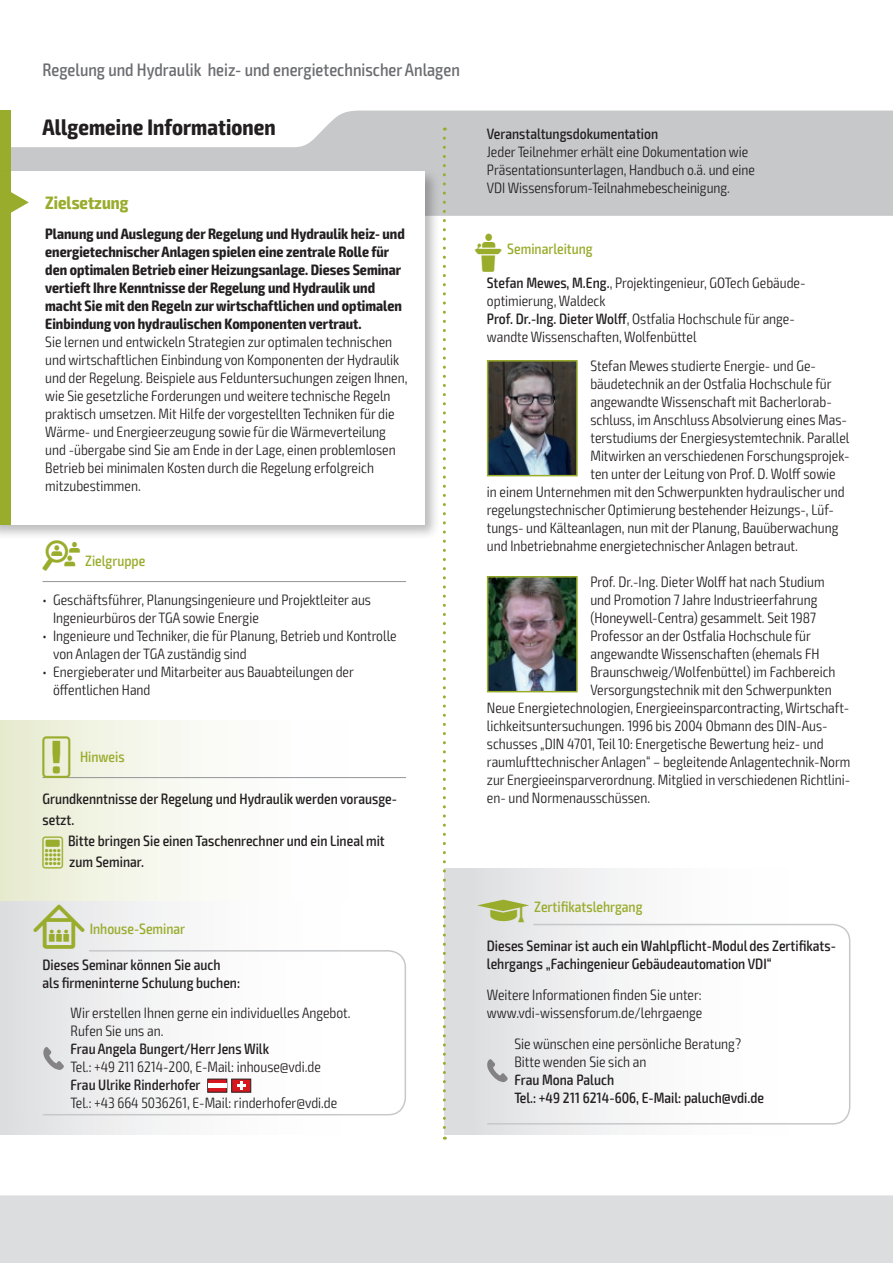
<style>
.page{position:relative;width:893px;height:1263px;background:#fff}
.page>*{position:absolute;margin:0;border:0;box-sizing:border-box;transform-origin:0 0}
.t1{font:700 condensed 22.5px "Exo 2";letter-spacing:.005em;color:#231f20}
.t2{font:500 condensed 18px "Exo 2";color:#6c6d70}
.t3{font:700 condensed 18px "Exo 2";color:#9aac2c}
.t4{font:300 condensed 15px/18px "Exo 2";color:#231f20}
.t5{font:500 condensed 15px/18px "Exo 2";color:#231f20}
.t6{font:700 condensed 15px/18px "Exo 2";color:#231f20}
.t7{font:500 condensed 15px "Exo 2";color:#9aac2c}
.t8{font:15px "VDI Iconset S4 A Regular";color:#9aac2c}
.s1{font-family:"VDI Iconset S4 A Regular";font-weight:400;font-stretch:normal}
.s2{font-family:"VDI Iconset S4 A Regular";font-weight:400;font-stretch:normal;font-size:19.5px}
.s3{font-family:"VDI Iconset S4 A Regular";font-weight:400;font-stretch:normal;font-size:15.45px}
.s4{font-weight:500}
</style>
<div class="page">
<div style="left:0;top:1195px;width:893px;height:68px;background:#dcdddf"></div>
<svg style="left:11px;top:111px;width:881px;height:105px;fill:#c7c8ca"></svg>
<hr style="left:892px;top:111px;width:1px;height:105px;background:#9aac2c">
<div style="left:0;top:111px;width:11px;height:63px;background:#9aac2c"></div>
<hr style="left:43px;top:581px;width:363px;height:1px;background:#939598">
<div style="left:0;top:168px;width:440px;height:372px;background:#231f20;opacity:.3"></div>
<div style="left:0;top:171px;width:424px;height:354px;background:#fff"></div>
<div style="left:0;top:171px;width:11px;height:354px;background:#9aac2c"></div>
<svg style="left:11px;top:192px;width:18px;height:21px"></svg>
<div style="left:0;top:887px;width:406px;height:247px;background:linear-gradient(to right,#e3e3e5,#fff)"></div>
<svg style="left:42px;top:949px;width:364px;height:167px"></svg>
<div style="left:0;top:959px;width:383px;height:152px;background:linear-gradient(to right,#e2e3e5,#fff)"></div>
<svg style="left:207px;top:1079px;width:44px;height:13px"></svg>
<div style="left:208px;top:1083px;width:19px;height:5px;background:#fff"></div>
<svg style="left:43px;top:1047px;width:21px;height:23px"></svg>
<div style="left:444px;top:869px;width:406px;height:265px;background:linear-gradient(to right,#dfe0e2,#fff)"></div>
<svg style="left:486px;top:923px;width:365px;height:202px"></svg>
<div style="left:444px;top:928px;width:394px;height:192px;background:linear-gradient(to right,#dfe0e2,#fff)"></div>
<svg style="left:487px;top:1059px;width:21px;height:23px"></svg>
<div style="left:0;top:720px;width:406px;height:181px;background:linear-gradient(to right,#ebeed7,#fff)"></div>
<div style="left:0;top:720px;width:406px;height:59px;background:linear-gradient(to right,#ebeed7,#fff)"></div>
<hr style="left:43px;top:777px;width:363px;height:1px;background:#939598">
<img style="left:490px;top:579px;width:85px;height:110px">
<div style="left:487px;top:576px;width:91px;height:116px;border:2px solid #9aac2c"></div>
<img style="left:490px;top:363px;width:85px;height:110px">
<div style="left:487px;top:360px;width:91px;height:116px;border:2px solid #9aac2c"></div>
<svg style="left:443px;top:138px;width:3px;height:1002px"></svg>
<p class="t2" style="left:43px;top:59px;width:419px">Regelung und Hydraulik heiz- und energietechnischer Anlagen</p>
<h1 class="t1" style="left:43px;top:113px;width:235px">Allgemeine Informationen</h1>
<p class="t5" style="left:487px;top:125px;width:173px">Veranstaltungsdokumentation</p>
<p class="t4" style="left:487px;top:143px;width:270px">Jeder Teilnehmer erhält eine Dokumentation wie<br>Präsentationsunterlagen, Handbuch o.ä. und eine<br>VDI Wissensforum-Teilnahmebescheinigung.</p>
<p class="t3" style="left:45px;top:192px;width:85px">Zielsetzung</p>
<p class="t6" style="left:45px;top:225px;width:361px">Planung und Auslegung der Regelung und Hydraulik heiz- und energietechnischer Anlagen spielen eine zentrale Rolle für den optimalen Betrieb einer Heizungsanlage. Dieses Seminar vertieft Ihre Kenntnisse der Regelung und Hydraulik und macht Sie mit den Regeln zur wirtschaftlichen und optimalen Einbindung von hydraulischen Komponenten vertraut.</p>
<p class="t4" style="left:45px;top:333px;width:364px">Sie lernen und entwickeln Strategien zur optimalen technischen und wirtschaftlichen Einbindung von Komponenten der Hydraulik und der Regelung. Beispiele aus Felduntersuchungen zeigen Ihnen, wie Sie gesetzliche Forderungen und weitere technische Regeln praktisch umsetzen. Mit Hilfe der vorgestellten Techniken für die Wärme- und Energieerzeugung sowie für die Wärmeverteilung und -übergabe sind Sie am Ende in der Lage, einen problemlosen Betrieb bei minimalen Kosten durch die Regelung erfolgreich mitzubestimmen.</p>
<p class="t7" style="left:43px;top:552px;width:104px"><span class="s1">Z</span> Zielgruppe</p>
<p class="t4" style="left:53px;top:591px;width:319px;text-indent:-11px">• Geschäftsführer, Planungsingenieure und Projektleiter aus<br>Ingenieurbüros der TGA sowie Energie</p>
<p class="t4" style="left:53px;top:627px;width:345px;text-indent:-11px">• Ingenieure und Techniker, die für Planung, Betrieb und Kontrolle von Anlagen der TGA zuständig sind</p>
<p class="t4" style="left:53px;top:663px;width:302px;text-indent:-11px">• Energieberater und Mitarbeiter aus Bauabteilungen der öffentlichen Hand</p>
<p class="t7" style="left:43px;top:748px;width:84px"><span class="s2">!</span> Hinweis</p>
<p class="t5" style="left:43px;top:789px;width:356px;line-height:21px">Grundkenntnisse der Regelung und Hydraulik werden vorausge&shy;setzt.</p>
<p class="t8" style="left:43px;top:843px;width:23px">T</p>
<p class="t5" style="left:68px;top:831px;width:318px;line-height:21px">Bitte bringen Sie einen Taschenrechner und ein Lineal mit zum Seminar.</p>
<p class="t7" style="left:33px;top:920px;width:153px"><span class="s3">I</span> Inhouse-Seminar</p>
<p class="t5" style="left:43px;top:955px;width:199px">Dieses Seminar können Sie auch als firmeninterne Schulung buchen:</p>
<p class="t4" style="left:71px;top:1004px;width:282px">Wir erstellen Ihnen gerne ein individuelles Angebot.<br>Rufen Sie uns an.</p>
<p class="t5" style="left:71px;top:1040px;width:200px">Frau Angela Bungert/Herr Jens Wilk</p>
<p class="t4" style="left:71px;top:1058px;width:252px">Tel.: +49 211 6214-200, E-Mail: inhouse@vdi.de</p>
<p class="t5" style="left:71px;top:1076px;width:132px">Frau Ulrike Rinderhofer</p>
<p class="t4" style="left:71px;top:1094px;width:268px">Tel.: +43 664 5036261, E-Mail: rinderhofer@vdi.de</p>
<p class="t7" style="left:475px;top:240px;width:120px"><span class="s1">L</span> Seminarleitung</p>
<p class="t4" style="left:487px;top:274px;width:320px"><span class="s4">Stefan Mewes, M.Eng.</span>, Projektingenieur, GOTech Gebäude&shy;optimierung, Waldeck<br><span class="s4">Prof. Dr.-Ing. Dieter Wolff</span>, Ostfalia Hochschule für ange&shy;wandte Wissenschaften, Wolfenbüttel</p>
<p class="t4" style="left:590px;top:357px;width:227px">Stefan Mewes studierte Energie- und Ge-</p>
<p class="t4" style="left:590px;top:375px;width:243px">bäudetechnik an der Ostfalia Hochschule für</p>
<p class="t4" style="left:590px;top:393px;width:243px">angewandte Wissenschaft mit Bacherlorab-</p>
<p class="t4" style="left:590px;top:411px;width:258px">schluss, im Anschluss Absolvierung eines Mas-</p>
<p class="t4" style="left:590px;top:429px;width:260px">terstudiums der Energiesystemtechnik. Parallel</p>
<p class="t4" style="left:590px;top:447px;width:261px">Mitwirken an verschiedenen Forschungsprojek-</p>
<p class="t4" style="left:590px;top:465px;width:247px">ten unter der Leitung von Prof. D. Wolff sowie</p>
<p class="t4" style="left:487px;top:483px;width:359px">in einem Unternehmen mit den Schwerpunkten hydraulischer und</p>
<p class="t4" style="left:487px;top:501px;width:349px">regelungstechnischer Optimierung bestehender Heizungs-, Lüf-</p>
<p class="t4" style="left:487px;top:519px;width:353px">tungs- und Kälteanlagen, nun mit der Planung, Bauüberwachung</p>
<p class="t4" style="left:487px;top:537px;width:312px">und Inbetriebnahme energietechnischer Anlagen betraut.</p>
<p class="t4" style="left:590px;top:573px;width:236px">Prof. Dr.-Ing. Dieter Wolff hat nach Studium</p>
<p class="t4" style="left:590px;top:591px;width:228px">und Promotion 7 Jahre Industrieerfahrung</p>
<p class="t4" style="left:590px;top:609px;width:227px">(Honeywell-Centra) gesammelt. Seit 1987</p>
<p class="t4" style="left:590px;top:627px;width:222px">Professor an der Ostfalia Hochschule für</p>
<p class="t4" style="left:590px;top:645px;width:231px">angewandte Wissenschaften (ehemals FH</p>
<p class="t4" style="left:590px;top:663px;width:247px">Braunschweig/Wolfenbüttel) im Fachbereich</p>
<p class="t4" style="left:590px;top:681px;width:243px">Versorgungstechnik mit den Schwerpunkten</p>
<p class="t4" style="left:487px;top:699px;width:364px">Neue Energietechnologien, Energieeinsparcontracting, Wirtschaft-</p>
<p class="t4" style="left:487px;top:717px;width:342px">lichkeitsuntersuchungen. 1996 bis 2004 Obmann des DIN-Aus-</p>
<p class="t4" style="left:487px;top:735px;width:338px">schusses „DIN 4701, Teil 10: Energetische Bewertung heiz- und</p>
<p class="t4" style="left:487px;top:753px;width:365px">raumlufttechnischer Anlagen“ – begleitende Anlagentechnik-Norm</p>
<p class="t4" style="left:487px;top:771px;width:365px">zur Energieeinsparverordnung. Mitglied in verschiedenen Richtlini-</p>
<p class="t4" style="left:487px;top:789px;width:165px">en- und Normenausschüssen.</p>
<p class="t7" style="left:478px;top:898px;width:166px"><span class="s1">z</span> Zertifikatslehrgang</p>
<p class="t5" style="left:487px;top:937px;width:350px">Dieses Seminar ist auch ein Wahlpflicht-Modul des Zertifikats&shy;lehrgangs „Fachingenieur Gebäudeautomation VDI“</p>
<p class="t4" style="left:487px;top:986px;width:217px">Weitere Informationen finden Sie unter: www.vdi-wissensforum.de/lehrgaenge</p>
<p class="t4" style="left:514px;top:1035px;width:228px">Sie wünschen eine persönliche Beratung?<br>Bitte wenden Sie sich an</p>
<p class="t5" style="left:514px;top:1071px;width:251px">Frau Mona Paluch<br>Tel.: +49 211 6214-606, E-Mail: paluch@vdi.de</p>
</div>
